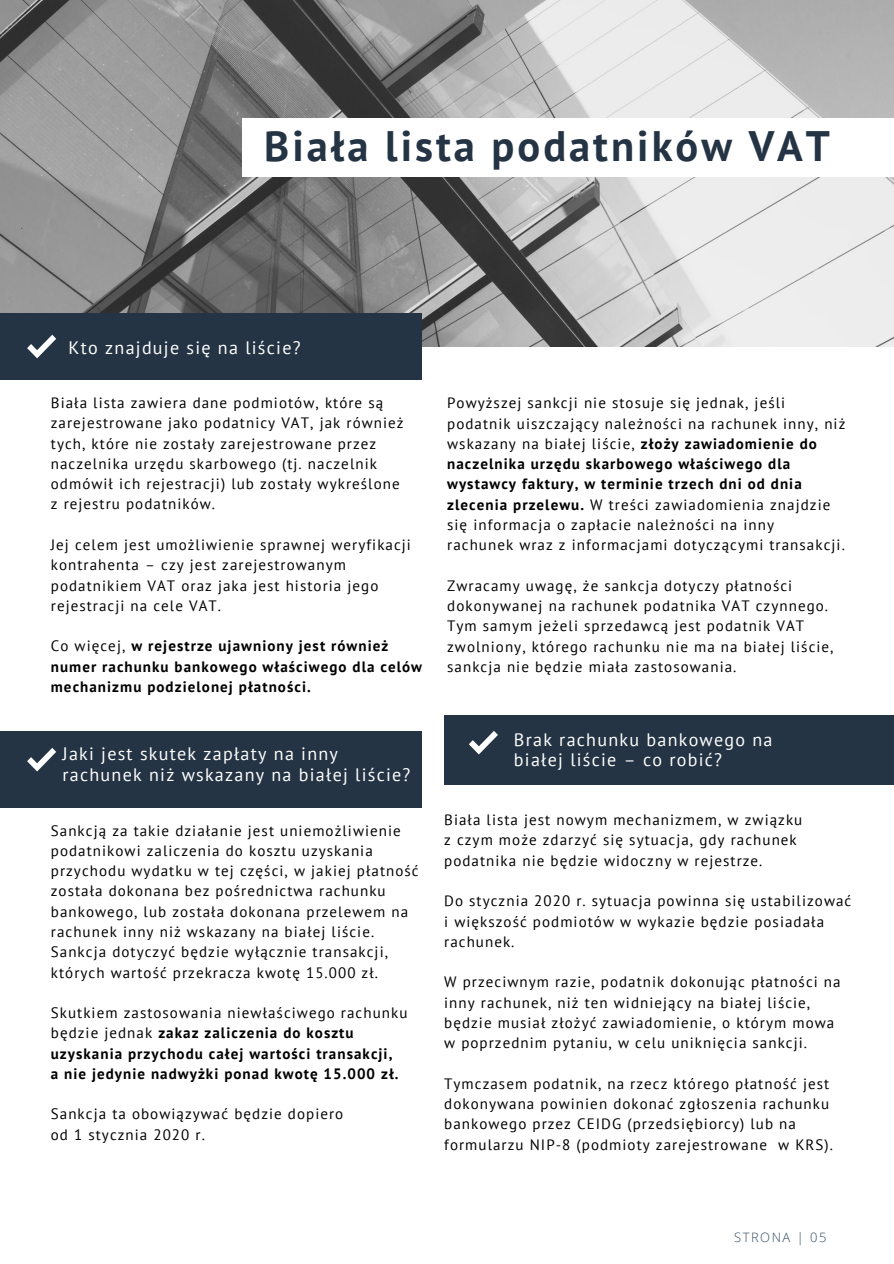
<style>
.page{position:relative;width:894px;height:1264px;background:#fff}
.page>*{position:absolute;margin:0;border:0;box-sizing:border-box;transform-origin:0 0}
.t1{font:700 42.45px "PT Sans";letter-spacing:.07em;color:#243444}
.t2{font:18px/20.5px "PT Sans";letter-spacing:.07em;color:#fff}
.t3{font:15px/20.2px "PT Sans";letter-spacing:.07em;color:#000}
.t4{font:700 15px/20.2px "PT Sans";letter-spacing:.07em;color:#000}
.t5{font:300 12.9px "Open Sans";letter-spacing:.12em;color:#364d62}
.s1{font-weight:400}
.s2{font-weight:700}
</style>
<div class="page">
<img style="left:0;top:0;width:893px;height:346px">
<div style="left:0;top:314px;width:421px;height:66px;background:#243444"></div>
<div style="left:0;top:730px;width:421px;height:77px;background:#243444"></div>
<div style="left:444px;top:715px;width:449px;height:70px;background:#243444"></div>
<div style="left:242px;top:118px;width:651px;height:58px;background:#fff"></div>
<svg style="left:27px;top:335px;width:29px;height:23px"></svg>
<svg style="left:27px;top:748px;width:29px;height:23px"></svg>
<svg style="left:469px;top:731px;width:29px;height:23px"></svg>
<h1 class="t1" style="left:264px;top:117px;width:567px">Biała lista podatników VAT</h1>
<p class="t2" style="left:69px;top:337px;width:233px">Kto znajduje się na liście?</p>
<p class="t3" style="left:51px;top:392px;width:354px">Biała lista zawiera dane podmiotów, które są zarejestrowane jako podatnicy VAT, jak również tych, które nie zostały zarejestrowane przez naczelnika urzędu skarbowego (tj. naczelnik odmówił ich rejestracji) lub zostały wykreślone z rejestru podatników.</p>
<p class="t3" style="left:51px;top:534px;width:361px">Jej celem jest umożliwienie sprawnej weryfikacji kontrahenta – czy jest zarejestrowanym podatnikiem VAT oraz jaka jest historia jego rejestracji na cele VAT.</p>
<p class="t4" style="left:51px;top:635px;width:372px"><span class="s1">Co więcej,</span> w rejestrze ujawniony jest również numer rachunku bankowego właściwego dla celów mechanizmu podzielonej płatności.</p>
<p class="t2" style="left:63px;top:743px;width:349px">Jaki jest skutek zapłaty na inny rachunek niż wskazany na białej liście?</p>
<p class="t3" style="left:51px;top:819px;width:369px">Sankcją za takie działanie jest uniemożliwienie podatnikowi zaliczenia do kosztu uzyskania przychodu wydatku w tej części, w jakiej płatność została dokonana bez pośrednictwa rachunku bankowego, lub została dokonana przelewem na rachunek inny niż wskazany na białej liście.<br>Sankcja dotyczyć będzie wyłącznie transakcji, których wartość przekracza kwotę 15.000 zł.</p>
<p class="t4" style="left:51px;top:1002px;width:358px"><span class="s1">Skutkiem zastosowania niewłaściwego rachunku będzie jednak</span> zakaz zaliczenia do kosztu uzyskania przychodu całej wartości transakcji,<br>a nie jedynie nadwyżki ponad kwotę 15.000 zł.</p>
<p class="t3" style="left:51px;top:1103px;width:294px">Sankcja ta obowiązywać będzie dopiero od 1 stycznia 2020 r.</p>
<p class="t3" style="left:447px;top:392px;width:399px">Powyższej sankcji nie stosuje się jednak, jeśli podatnik uiszczający należności na rachunek inny, niż wskazany na białej liście, <span class="s2">złoży zawiadomienie do naczelnika urzędu skarbowego właściwego dla wystawcy faktury, w terminie trzech dni od dnia zlecenia przelewu.</span> W treści zawiadomienia znajdzie się informacja o zapłacie należności na inny<br>rachunek wraz z informacjami dotyczącymi transakcji.</p>
<p class="t3" style="left:447px;top:575px;width:388px">Zwracamy uwagę, że sankcja dotyczy płatności dokonywanej na rachunek podatnika VAT czynnego.<br>Tym samym jeżeli sprzedawcą jest podatnik VAT zwolniony, którego rachunku nie ma na białej liście, sankcja nie będzie miała zastosowania.</p>
<p class="t2" style="left:514px;top:729px;width:260px">Brak rachunku bankowego na białej liście – co robić?</p>
<p class="t3" style="left:444px;top:809px;width:359px">Biała lista jest nowym mechanizmem, w związku z czym może zdarzyć się sytuacja, gdy rachunek podatnika nie będzie widoczny w rejestrze.</p>
<p class="t3" style="left:444px;top:890px;width:408px">Do stycznia 2020 r. sytuacja powinna się ustabilizować i większość podmiotów w wykazie będzie posiadała rachunek.</p>
<p class="t3" style="left:444px;top:971px;width:398px">W przeciwnym razie, podatnik dokonując płatności na inny rachunek, niż ten widniejący na białej liście, będzie musiał złożyć zawiadomienie, o którym mowa w poprzednim pytaniu, w celu uniknięcia sankcji.</p>
<p class="t3" style="left:444px;top:1073px;width:390px">Tymczasem podatnik, na rzecz którego płatność jest dokonywana powinien dokonać zgłoszenia rachunku bankowego przez CEIDG (przedsiębiorcy) lub na formularzu NIP-8 (podmioty zarejestrowane w KRS).</p>
<p class="t5" style="left:733px;top:1228px;width:94px">STRONA | 05</p>
</div>
